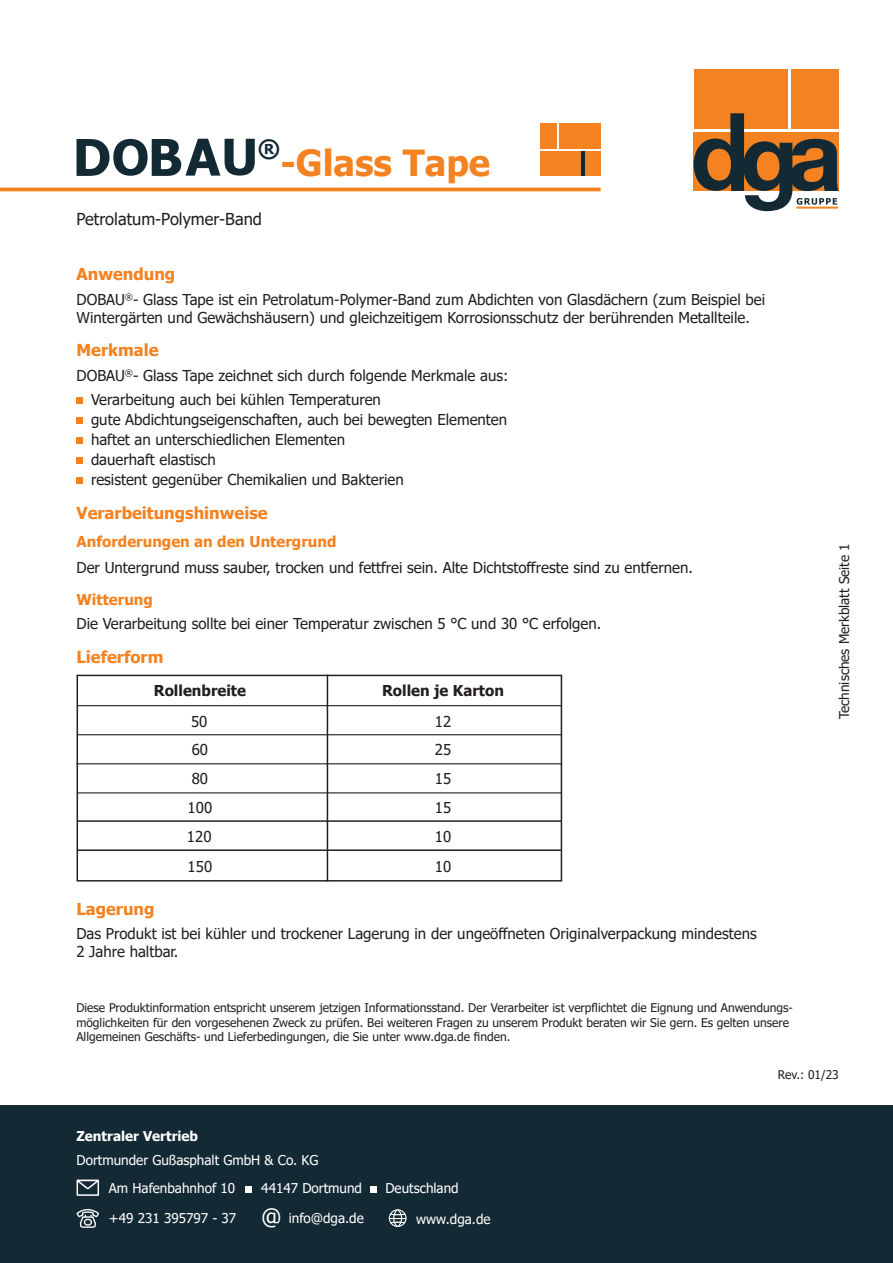
<style>
.page{position:relative;width:893px;height:1263px;background:#fff}
.page>*{position:absolute;margin:0;border:0;box-sizing:border-box;transform-origin:0 0}
.t1{font:700 36px "Tahoma";color:#f58220}
.t2{font:700 24.15px "Tahoma";color:#132a35}
.t3{font:700 16.5px "Tahoma";color:#f58220}
.t4{font:16.5px "Tahoma";color:#231f20}
.t5{font:15px/20px "Tahoma";color:#231f20}
.t6{font:700 15px "Tahoma";color:#f58220}
.t7{font:700 15px "Tahoma";color:#231f20}
.t8{font:13.5px/28.2px "Tahoma";color:#fff}
.t9{font:13.5px "Tahoma";color:#231f20}
.t10{font:700 13.5px "Tahoma";color:#fff}
.t11{font:12px/14.4px "Tahoma";color:#231f20}
.s1{font-size:22.5px}
</style>
<div class="page">
<div style="left:694px;top:69px;width:93px;height:59px;background:#f58220"></div>
<div style="left:791px;top:69px;width:48px;height:59px;background:#f58220"></div>
<svg style="left:694px;top:113px;width:145px;height:98px"></svg>
<hr style="left:0;top:188px;width:601px;height:3px;background:#f58220">
<div style="left:540px;top:123px;width:16px;height:25px;background:#f58322"></div>
<div style="left:559px;top:123px;width:42px;height:25px;background:#f58322"></div>
<div style="left:540px;top:151px;width:41px;height:25px;background:#f58322"></div>
<div style="left:584px;top:151px;width:17px;height:25px;background:#f58322"></div>
<hr style="left:581px;top:151px;width:3px;height:25px;background:#132a35">
<div style="left:77px;top:397px;width:6px;height:7px;background:#f58220"></div>
<div style="left:77px;top:417px;width:6px;height:7px;background:#f58220"></div>
<div style="left:77px;top:437px;width:6px;height:7px;background:#f58220"></div>
<div style="left:77px;top:457px;width:6px;height:7px;background:#f58220"></div>
<div style="left:77px;top:477px;width:6px;height:7px;background:#f58220"></div>
<div style="left:0;top:1106px;width:893px;height:157px;background:#132a35"></div>
<svg style="left:77px;top:1180px;width:22px;height:16px"></svg>
<div style="left:245px;top:1186px;width:6px;height:7px;background:#fff"></div>
<svg style="left:77px;top:1209px;width:22px;height:19px"></svg>
<div style="left:371px;top:1186px;width:6px;height:7px;background:#fff"></div>
<div style="left:389px;top:1209px;width:17px;height:18px;border:1px solid #fff;border-radius:50%"></div>
<div style="left:393px;top:1209px;width:9px;height:18px;border:1px solid #fff;border-radius:50%"></div>
<svg style="left:389px;top:1212px;width:17px;height:12px"></svg>
<svg style="left:77px;top:139px;width:178px;height:37px"></svg>
<hr style="left:77px;top:675px;width:485px;height:1px;background:#231f20">
<hr style="left:77px;top:705px;width:485px;height:1px;background:#231f20">
<hr style="left:78px;top:734px;width:484px;height:1px;background:#231f20">
<hr style="left:77px;top:763px;width:485px;height:1px;background:#231f20">
<hr style="left:78px;top:792px;width:483px;height:1px;background:#231f20">
<hr style="left:78px;top:820px;width:483px;height:2px;background:#231f20">
<hr style="left:77px;top:676px;width:1px;height:205px;background:#231f20">
<hr style="left:327px;top:675px;width:1px;height:206px;background:#231f20">
<hr style="left:561px;top:675px;width:1px;height:206px;background:#231f20">
<hr style="left:77px;top:849px;width:484px;height:2px;background:#231f20">
<hr style="left:78px;top:880px;width:484px;height:1px;background:#231f20">
<h2 class="t2" style="left:258px;top:133px;width:24px">®</h2>
<h1 class="t1" style="left:280px;top:138px;width:212px">-Glass Tape</h1>
<p class="t4" style="left:77px;top:208px;width:187px">Petrolatum-Polymer-Band</p>
<p class="t3" style="left:77px;top:263px;width:100px">Anwendung</p>
<p class="t5" style="left:77px;top:291px;width:690px;line-height:18px">DOBAU<sup>®</sup>- Glass Tape ist ein Petrolatum-Polymer-Band zum Abdichten von Glasdächern (zum Beispiel bei<br>Wintergärten und Gewächshäusern) und gleichzeitigem Korrosionsschutz der berührenden Metallteile.</p>
<p class="t3" style="left:77px;top:339px;width:84px">Merkmale</p>
<p class="t5" style="left:91px;top:364px;width:419px;line-height:24.2px;text-indent:-14px">DOBAU<sup>®</sup>- Glass Tape zeichnet sich durch folgende Merkmale aus:<br>Verarbeitung auch bei kühlen Temperaturen</p>
<p class="t5" style="left:91px;top:410px;width:418px">gute Abdichtungseigenschaften, auch bei bewegten Elementen haftet an unterschiedlichen Elementen<br>dauerhaft elastisch<br>resistent gegenüber Chemikalien und Bakterien</p>
<p class="t3" style="left:77px;top:501px;width:193px">Verarbeitungshinweise</p>
<p class="t6" style="left:77px;top:531px;width:262px">Anforderungen an den Untergrund</p>
<p class="t5" style="left:77px;top:558px;width:618px">Der Untergrund muss sauber, trocken und fettfrei sein. Alte Dichtstoffreste sind zu entfernen.</p>
<p class="t6" style="left:77px;top:589px;width:78px">Witterung</p>
<p class="t5" style="left:77px;top:615px;width:526px">Die Verarbeitung sollte bei einer Temperatur zwischen 5 °C und 30 °C erfolgen.</p>
<p class="t3" style="left:77px;top:646px;width:88px">Lieferform</p>
<p class="t7" style="left:154px;top:680px;width:94px">Rollenbreite</p>
<p class="t7" style="left:382px;top:680px;width:123px">Rollen je Karton</p>
<p class="t5" style="left:188px;top:707px;width:26px;line-height:28.7px">50<br>60<br>80<br>100</p>
<p class="t5" style="left:435px;top:712px;width:18px">12</p>
<p class="t5" style="left:435px;top:740px;width:18px">25</p>
<p class="t5" style="left:435px;top:769px;width:18px">15</p>
<p class="t5" style="left:435px;top:798px;width:18px">15</p>
<p class="t5" style="left:187px;top:823px;width:27px;line-height:29.7px">120<br>150</p>
<p class="t5" style="left:435px;top:823px;width:18px;line-height:29.7px">10<br>10</p>
<p class="t3" style="left:76px;top:898px;width:80px">Lagerung</p>
<p class="t5" style="left:76px;top:925px;width:682px;line-height:18px">Das Produkt ist bei kühler und trockener Lagerung in der ungeöffneten Originalverpackung mindestens<br>2 Jahre haltbar.</p>
<p class="t11" style="left:76px;top:1001px;width:718px">Diese Produktinformation entspricht unserem jetzigen Informationsstand. Der Verarbeiter ist verpflichtet die Eignung und Anwendungs&shy;möglichkeiten für den vorgesehenen Zweck zu prüfen. Bei weiteren Fragen zu unserem Produkt beraten wir Sie gern. Es gelten unsere<br>Allgemeinen Geschäfts- und Lieferbedingungen, die Sie unter www.dga.de finden.</p>
<p class="t9" style="left:835px;top:719px;width:177px;rotate:-90deg">Technisches Merkblatt Seite 1</p>
<p class="t10" style="left:77px;top:1127px;width:123px">Zentraler Vertrieb</p>
<p class="t8" style="left:109px;top:1146px;width:211px;text-indent:-32px">Dortmunder Gußasphalt GmbH &amp; Co. KG<br>Am Hafenbahnhof 10</p>
<p class="t8" style="left:261px;top:1175px;width:102px">44147 Dortmund</p>
<p class="t8" style="left:109px;top:1205px;width:256px">+49 231 395797 - 37 <span class="s1">@</span> info@dga.de</p>
<p class="t8" style="left:385px;top:1175px;width:75px">Deutschland</p>
<p class="t8" style="left:416px;top:1205px;width:76px">www.dga.de</p>
<p class="t11" style="left:778px;top:1068px;width:62px">Rev.: 01/23</p>
</div>
